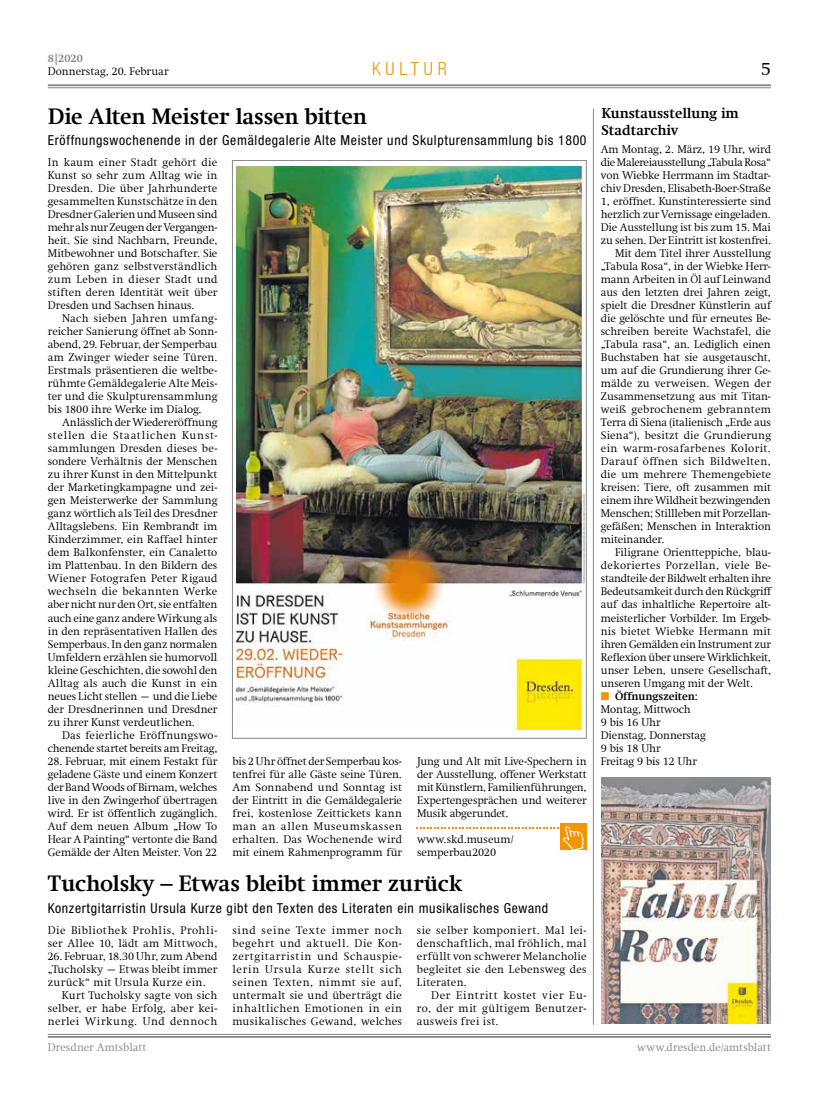
<style>
.page{position:relative;width:833px;height:1117px;background:#fff}
.page>*{position:absolute;margin:0;border:0;box-sizing:border-box;transform-origin:0 0}
.Über-3spaltig{font:700 22.5px "Swift Com";letter-spacing:-.005em;color:#000}
.t1{font:300 18.75px "Swift Com";color:#000}
.Rubriktitel{font:300 condensed 18.12px "Helvetica Neue";letter-spacing:.27em;color:#f39400}
.Über-1spaltig{font:700 14.38px/16.9px "Swift Com";letter-spacing:-.005em;color:#000}
.Unterüber{font:condensed 13.75px "Helvetica Neue";letter-spacing:.05em;color:#000}
.Fliesstext_Einzug{font:300 11.25px/13px "Swift Com";letter-spacing:.005em;color:#000;text-align:justify}
.Fliesstext{font:300 11.25px/13px "Swift Com";letter-spacing:-.005em;color:#000;text-align:justify}
.Fliesstext-2{font:300 11.25px/13px "Swift Com";letter-spacing:.04em;color:#000}
.t2{font:300 11.25px "Swift Com";letter-spacing:.005em;color:#87888a}
.t3{font:700 11.25px "Swift Com";letter-spacing:-.01em;color:#000}
.t4{font:700 11.25px "Swift Com";color:#87888a}
.s1{color:#f39400}
</style>
<div class="page">
<hr style="left:48px;top:87px;width:723px;height:1px;background:#87888a">
<hr style="left:48px;top:84px;width:723px;height:2px;background:#87888a">
<hr style="left:48px;top:1033px;width:723px;height:1px;background:#87888a">
<hr style="left:48px;top:1035px;width:723px;height:2px;background:#87888a">
<hr style="left:593px;top:109px;width:1px;height:915px;background:#87888a">
<img style="left:601px;top:777px;width:170px;height:245px">
<img style="left:236px;top:166px;width:351px;height:563px">
<div style="left:560px;top:823px;width:26px;height:26px;background:#f39400"></div>
<svg style="left:416px;top:826px;width:168px;height:24px"></svg>
<p class="t4" style="left:48px;top:52px;width:36px">8|2020</p>
<p class="Fliesstext_Einzug" style="left:48px;top:65px;width:122px">Donnerstag, 20. Februar</p>
<p class="Rubriktitel" style="left:372px;top:58px;width:76px">KULTUR</p>
<p class="Über-3spaltig" style="left:48px;top:103px;width:321px">Die Alten Meister lassen bitten</p>
<p class="Unterüber" style="left:48px;top:132px;width:540px">Eröffnungswochenende in der Gemäldegalerie Alte Meister und Skulpturensammlung bis 1800</p>
<p class="Fliesstext" style="left:48px;top:156px;width:171px">In kaum einer Stadt gehört die Kunst so sehr zum Alltag wie in Dresden. Die über Jahrhunderte gesammelten Kunstschätze in den Dresdner Galerien und Museen sind mehr als nur Zeugen der Vergangen&shy;heit. Sie sind Nachbarn, Freunde, Mitbewohner und Botschafter. Sie gehören ganz selbstverständlich zum Leben in dieser Stadt und stiften deren Identität weit über Dresden und Sachsen hinaus.</p>
<p class="Fliesstext_Einzug" style="left:48px;top:312px;width:171px;text-indent:14px">Nach sieben Jahren umfang&shy;reicher Sanierung öffnet ab Sonn&shy;abend, 29. Februar, der Semperbau am Zwinger wieder seine Türen.<br>Erstmals präsentieren die weltbe&shy;rühmte Gemäldegalerie Alte Meis&shy;ter und die Skulpturensammlung bis 1800 ihre Werke im Dialog.</p>
<p class="Fliesstext_Einzug" style="left:48px;top:416px;width:171px;text-indent:14px">Anlässlich der Wiedereröffnung stellen die Staatlichen Kunst&shy;sammlungen Dresden dieses be&shy;sondere Verhältnis der Menschen zu ihrer Kunst in den Mittelpunkt der Marketingkampagne und zei&shy;gen Meisterwerke der Sammlung ganz wörtlich als Teil des Dresdner Alltagslebens. Ein Rembrandt im Kinderzimmer, ein Raffael hinter dem Balkonfenster, ein Canaletto im Plattenbau. In den Bildern des Wiener Fotografen Peter Rigaud wechseln die bekannten Werke aber nicht nur den Ort, sie entfalten auch eine ganz andere Wirkung als in den repräsentativen Hallen des Semperbaus. In den ganz normalen Umfeldern erzählen sie humorvoll kleine Geschichten, die sowohl den Alltag als auch die Kunst in ein neues Licht stellen – und die Liebe der Dresdnerinnen und Dresdner zu ihrer Kunst verdeutlichen.</p>
<p class="Fliesstext_Einzug" style="left:48px;top:728px;width:171px;text-align:right">Das feierliche Eröffnungswo&shy;chenende startet bereits am Freitag,</p>
<p class="Fliesstext_Einzug" style="left:48px;top:754px;width:171px">28. Februar, mit einem Festakt für geladene Gäste und einem Konzert der Band Woods of Birnam, welches live in den Zwingerhof übertragen wird. Er ist öffentlich zugänglich.<br>Auf dem neuen Album „How To Hear A Painting“ vertonte die Band Gemälde der Alten Meister. Von 22</p>
<p class="Fliesstext_Einzug" style="left:232px;top:754px;width:171px">bis 2 Uhr öffnet der Semperbau kos&shy;tenfrei für alle Gäste seine Türen.<br>Am Sonnabend und Sonntag ist der Eintritt in die Gemäldegalerie frei, kostenlose Zeittickets kann man an allen Museumskassen erhalten. Das Wochenende wird mit einem Rahmenprogramm für</p>
<p class="Fliesstext_Einzug" style="left:417px;top:754px;width:171px">Jung und Alt mit Live-Spechern in der Ausstellung, offener Werkstatt mit Künstlern, Familienführungen, Expertengesprächen und weiterer Musik abgerundet.</p>
<p class="Fliesstext" style="left:417px;top:832px;width:98px">www.skd.museum/</p>
<p class="Fliesstext" style="left:417px;top:845px;width:81px">semperbau2020</p>
<p class="Über-3spaltig" style="left:48px;top:870px;width:416px">Tucholsky – Etwas bleibt immer zurück</p>
<p class="Unterüber" style="left:48px;top:899px;width:502px">Konzertgitarristin Ursula Kurze gibt den Texten des Literaten ein musikalisches Gewand</p>
<p class="Fliesstext-2" style="left:48px;top:923px;width:171px">Die Bibliothek Prohlis, Prohli&shy;ser Allee 10, lädt am Mittwoch,</p>
<p class="Fliesstext" style="left:48px;top:949px;width:171px">26. Februar, 18.30 Uhr, zum Abend „Tucholsky – Etwas bleibt immer zurück“ mit Ursula Kurze ein.</p>
<p class="Fliesstext_Einzug" style="left:48px;top:988px;width:171px;text-indent:14px">Kurt Tucholsky sagte von sich selber, er habe Erfolg, aber kei&shy;nerlei Wirkung. Und dennoch</p>
<p class="Fliesstext_Einzug" style="left:232px;top:923px;width:171px">sind seine Texte immer noch begehrt und aktuell. Die Kon&shy;zertgitarristin und Schauspie&shy;lerin Ursula Kurze stellt sich seinen Texten, nimmt sie auf, untermalt sie und überträgt die inhaltlichen Emotionen in ein musikalisches Gewand, welches</p>
<p class="Fliesstext_Einzug" style="left:417px;top:923px;width:171px">sie selber komponiert. Mal lei&shy;denschaftlich, mal fröhlich, mal erfüllt von schwerer Melancholie begleitet sie den Lebensweg des Literaten.</p>
<p class="Fliesstext_Einzug" style="left:417px;top:988px;width:171px;text-indent:14px">Der Eintritt kostet vier Eu&shy;ro, der mit gültigem Benutzer&shy;ausweis frei ist.</p>
<p class="Über-1spaltig" style="left:601px;top:105px;width:139px">Kunstausstellung im<br>Stadtarchiv</p>
<h2 class="t1" style="left:761px;top:58px;width:12px">5</h2>
<p class="Fliesstext" style="left:601px;top:143px;width:172px">Am Montag, 2. März, 19 Uhr, wird die Malereiausstellung „Tabula Rosa“ von Wiebke Herrmann im Stadtar&shy;chiv Dresden, Elisabeth-Boer-Straße 1, eröffnet. Kunstinteressierte sind herzlich zur Vernissage eingeladen.<br>Die Ausstellung ist bis zum 15. Mai zu sehen. Der Eintritt ist kostenfrei.</p>
<p class="Fliesstext_Einzug" style="left:601px;top:247px;width:172px;text-indent:14px">Mit dem Titel ihrer Ausstellung „Tabula Rosa“, in der Wiebke Herr&shy;mann Arbeiten in Öl auf Leinwand aus den letzten drei Jahren zeigt, spielt die Dresdner Künstlerin auf die gelöschte und für erneutes Be&shy;schreiben bereite Wachstafel, die „Tabula rasa“, an. Lediglich einen Buchstaben hat sie ausgetauscht, um auf die Grundierung ihrer Ge&shy;mälde zu verweisen. Wegen der Zusammensetzung aus mit Titan&shy;weiß gebrochenem gebranntem Terra di Siena (italienisch „Erde aus Siena“), besitzt die Grundierung ein warm-rosafarbenes Kolorit.<br>Darauf öffnen sich Bildwelten, die um mehrere Themengebiete kreisen: Tiere, oft zusammen mit einem ihre Wildheit bezwingenden Menschen; Stillleben mit Porzellan&shy;gefäßen; Menschen in Interaktion miteinander.</p>
<p class="Fliesstext_Einzug" style="left:601px;top:546px;width:172px;text-indent:14px">Filigrane Orientteppiche, blau&shy;dekoriertes Porzellan, viele Be&shy;standteile der Bildwelt erhalten ihre Bedeutsamkeit durch den Rückgriff auf das inhaltliche Repertoire alt&shy;meisterlicher Vorbilder. Im Ergeb&shy;nis bietet Wiebke Hermann mit ihren Gemälden ein Instrument zur Reflexion über unsere Wirklichkeit, unser Leben, unsere Gesellschaft, unseren Umgang mit der Welt.</p>
<p class="t3" style="left:601px;top:689px;width:99px"><span class="s1">■</span> Öffnungszeiten:</p>
<p class="Fliesstext" style="left:601px;top:702px;width:91px">Montag, Mittwoch</p>
<p class="Fliesstext" style="left:601px;top:715px;width:61px">9 bis 16 Uhr</p>
<p class="Fliesstext" style="left:601px;top:728px;width:107px">Dienstag, Donnerstag</p>
<p class="Fliesstext" style="left:601px;top:741px;width:61px">9 bis 18 Uhr</p>
<p class="Fliesstext" style="left:601px;top:754px;width:97px">Freitag 9 bis 12 Uhr</p>
<p class="t2" style="left:48px;top:1040px;width:100px">Dresdner Amtsblatt</p>
<p class="t2" style="left:637px;top:1040px;width:135px">www.dresden.de/amtsblatt</p>
</div>
